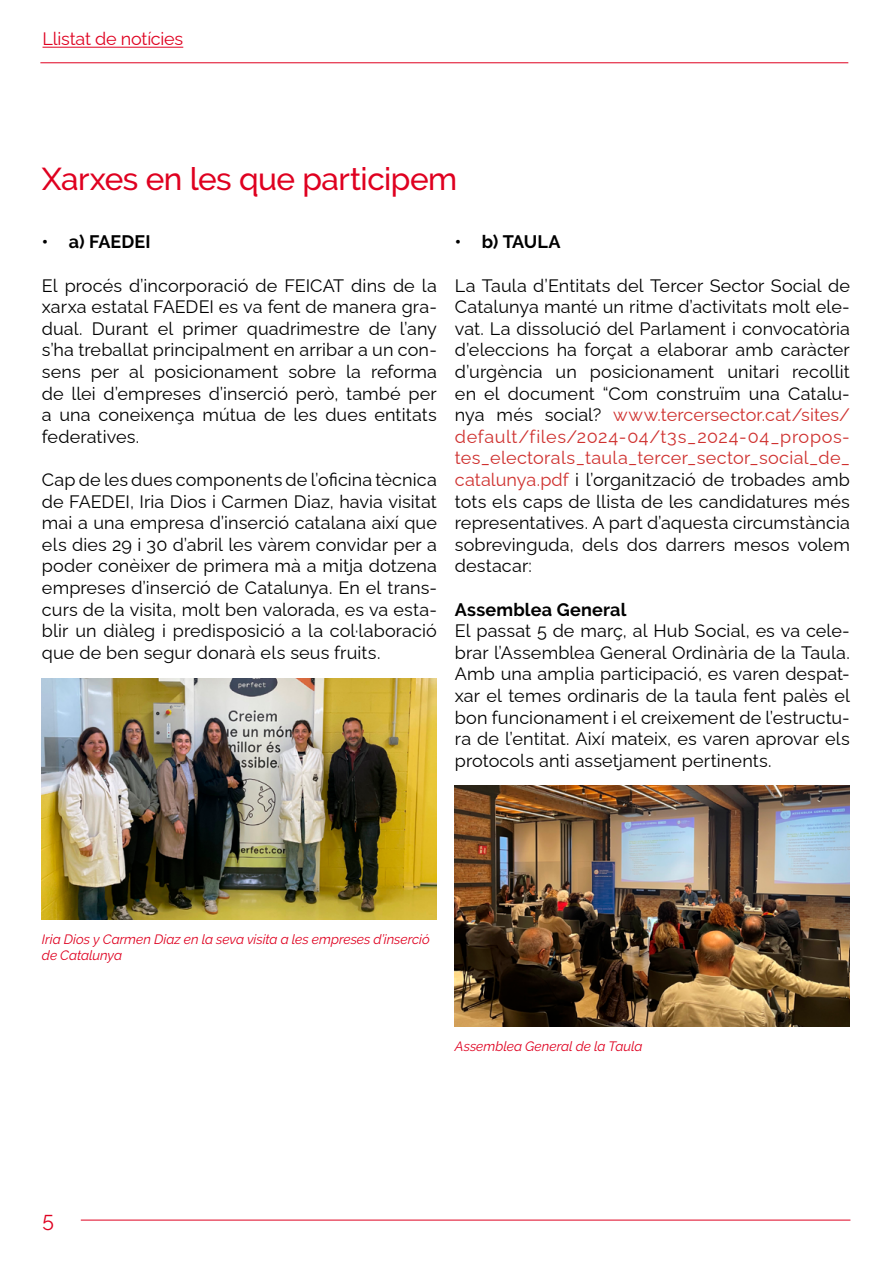
<style>
.page{position:relative;width:893px;height:1263px;background:#fff}
.page>*{position:absolute;margin:0;border:0;box-sizing:border-box;transform-origin:0 0}
.t1{font:500 31.5px "Raleway";letter-spacing:-.015em;color:#df0020}
.t2{font:21px "Raleway";color:#df0020}
.cuerpo_texto{font:18px/21.6px "Raleway";letter-spacing:.005em;color:#000;text-align:justify}
.cuerpo_texto-2{font:700 18px "Raleway";letter-spacing:.01em;color:#000}
.t3{font:18px "Raleway";letter-spacing:-.015em;color:#df0020}
.t4{font:italic 13.5px/16.2px "Raleway";color:#df0020}
.s1{color:#cf312f}
</style>
<div class="page">
<hr style="left:81px;top:1220px;width:769px;height:1px;background:#df0020">
<hr style="left:43px;top:47px;width:140px;height:1px;background:#df0020">
<hr style="left:40px;top:62px;width:808px;height:1px;background:#df0020">
<img style="left:42px;top:678px;width:395px;height:241px">
<img style="left:455px;top:785px;width:395px;height:241px">
<p class="t3" style="left:43px;top:25px;width:142px">Llistat de notícies</p>
<p class="t1" style="left:42px;top:160px;width:417px">Xarxes en les que participem</p>
<p class="cuerpo_texto-2" style="left:42px;top:232px;width:110px">• a) FAEDEI</p>
<p class="cuerpo_texto" style="left:42px;top:272px;width:397px">El procés d’incorporació de FEICAT dins de la xarxa estatal FAEDEI es va fent de manera gra&shy;dual. Durant el primer quadrimestre de l’any s’ha treballat principalment en arribar a un con&shy;sens per al posicionament sobre la reforma de llei d’empreses d’inserció però, també per a una coneixença mútua de les dues entitats federatives.</p>
<p class="cuerpo_texto" style="left:42px;top:467px;width:396px">Cap de les dues components de l’oficina tècnica de FAEDEI, Iria Dios i Carmen Diaz, havia visitat mai a una empresa d’inserció catalana així que els dies 29 i 30 d’abril les vàrem convidar per a poder conèixer de primera mà a mitja dotzena empreses d’inserció de Catalunya. En el trans&shy;curs de la visita, molt ben valorada, es va esta&shy;blir un diàleg i predisposició a la col·laboració que de ben segur donarà els seus fruits.</p>
<p class="cuerpo_texto-2" style="left:455px;top:232px;width:107px">• b) TAULA</p>
<p class="cuerpo_texto" style="left:455px;top:272px;width:396px">La Taula d’Entitats del Tercer Sector Social de Catalunya manté un ritme d’activitats molt ele&shy;vat. La dissolució del Parlament i convocatòria d’eleccions ha forçat a elaborar amb caràcter d’urgència un posicionament unitari recollit en el document “Com construïm una Catalu&shy;nya més social? <span class="s1">www.tercersector.cat/sites/ default/files/2024-04/t3s_2024-04_propos&shy;tes_electorals_taula_tercer_sector_social_de_ catalunya.pdf</span> i l’organització de trobades amb tots els caps de llista de les candidatures més representatives. A part d’aquesta circumstància sobrevinguda, dels dos darrers mesos volem destacar:</p>
<p class="cuerpo_texto-2" style="left:455px;top:599px;width:173px">Assemblea General</p>
<p class="cuerpo_texto" style="left:455px;top:618px;width:397px">El passat 5 de març, al Hub Social, es va cele&shy;brar l’Assemblea General Ordinària de la Taula.<br>Amb una amplia participació, es varen despat&shy;xar el temes ordinaris de la taula fent palès el bon funcionament i el creixement de l’estructu&shy;ra de l’entitat. Així mateix, es varen aprovar els protocols anti assetjament pertinents.</p>
<p class="t4" style="left:42px;top:931px;width:389px">Iria Dios y Carmen Diaz en la seva visita a les empreses d’inserció de Catalunya</p>
<p class="t4" style="left:455px;top:1038px;width:189px">Assemblea General de la Taula</p>
<p class="t2" style="left:43px;top:1203px;width:13px">5</p>
</div>
